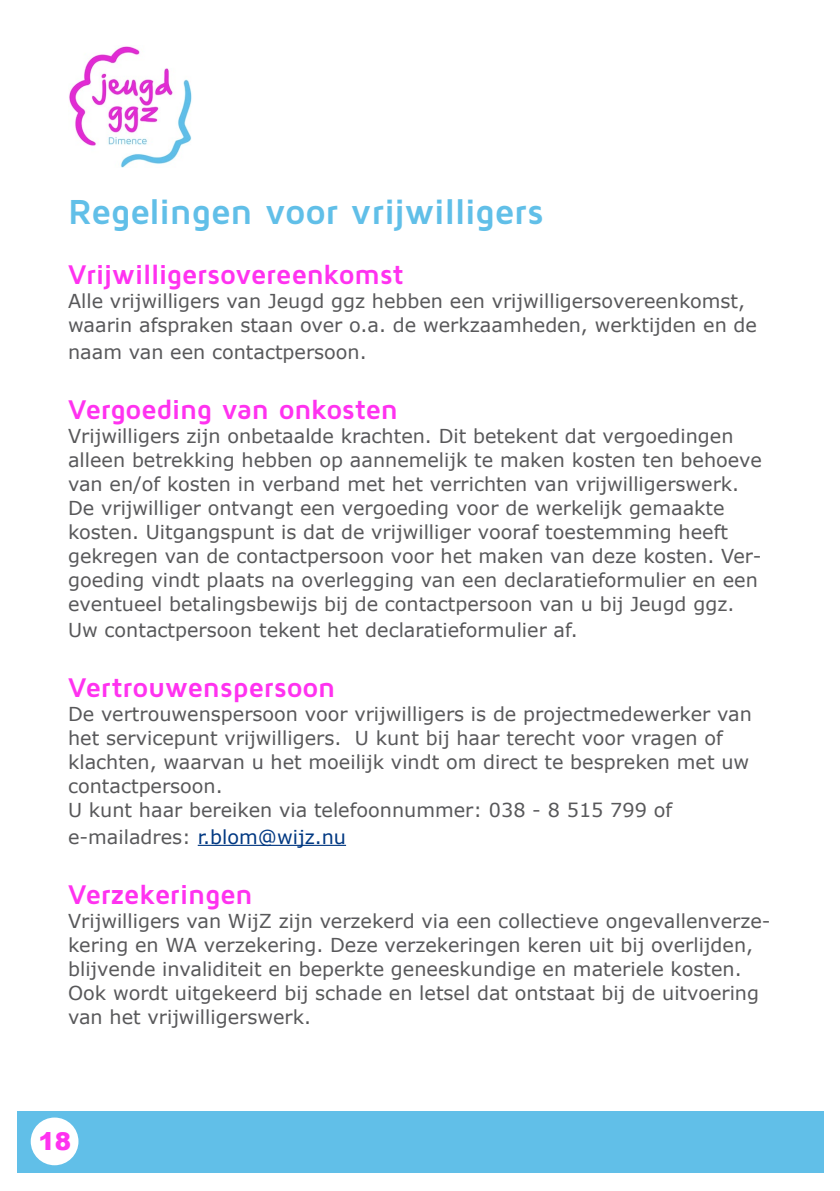
<style>
.page{position:relative;width:840px;height:1191px;background:#fff}
.page>*{position:absolute;margin:0;border:0;box-sizing:border-box;transform-origin:0 0}
.t1{font:700 36px "Maven Pro";letter-spacing:-.015em;color:#61bfe8}
.t2{font:700 28px "Maven Pro";letter-spacing:-.015em;color:#ff32f0}
.t3{font:900 24.4px "Arial";color:#ff32f0}
.t4{font:19.2px/24px "Verdana";color:#58585a}
.t5{font:19.2px "Verdana";color:#003882}
.s1{color:#58585a}
</style>
<div class="page">
<hr style="left:198px;top:844px;width:148px;height:2px;background:#003882">
<div style="left:17px;top:1110px;width:805px;height:62px;background:#61bfe8"></div>
<div style="left:31px;top:1117px;width:47px;height:48px;background:#fff;border-radius:50%"></div>
<img style="left:69px;top:46px;width:123px;height:121px">
<h1 class="t1" style="left:68px;top:189px;width:477px">Regelingen voor vrijwilligers</h1>
<h2 class="t2" style="left:68px;top:257px;width:337px">Vrijwilligersovereenkomst</h2>
<p class="t4" style="left:68px;top:289px;width:690px">Alle vrijwilligers van Jeugd ggz hebben een vrijwilligersovereenkomst, waarin afspraken staan over o.a. de werkzaamheden, werktijden en de</p>
<p class="t4" style="left:68px;top:339px;width:300px">naam van een contactpersoon.</p>
<h2 class="t2" style="left:68px;top:391px;width:331px">Vergoeding van onkosten</h2>
<p class="t4" style="left:68px;top:423px;width:695px">Vrijwilligers zijn onbetaalde krachten. Dit betekent dat vergoedingen alleen betrekking hebben op aannemelijk te maken kosten ten behoeve van en/of kosten in verband met het verrichten van vrijwilligerswerk.<br>De vrijwilliger ontvangt een vergoeding voor de werkelijk gemaakte kosten. Uitgangspunt is dat de vrijwilliger vooraf toestemming heeft gekregen van de contactpersoon voor het maken van deze kosten. Ver&shy;goeding vindt plaats na overlegging van een declaratieformulier en een eventueel betalingsbewijs bij de contactpersoon van u bij Jeugd ggz.</p>
<p class="t4" style="left:68px;top:617px;width:511px">Uw contactpersoon tekent het declaratieformulier af.</p>
<h2 class="t2" style="left:68px;top:670px;width:269px">Vertrouwenspersoon</h2>
<p class="t4" style="left:68px;top:701px;width:685px">De vertrouwenspersoon voor vrijwilligers is de projectmedewerker van het servicepunt vrijwilligers. U kunt bij haar terecht voor vragen of klachten, waarvan u het moeilijk vindt om direct te bespreken met uw contactpersoon.<br>U kunt haar bereiken via telefoonnummer: 038 - 8 515 799 of</p>
<p class="t5" style="left:68px;top:824px;width:279px"><span class="s1">e-mailadres:</span> r.blom@wijz.nu</p>
<h2 class="t2" style="left:68px;top:876px;width:186px">Verzekeringen</h2>
<p class="t4" style="left:68px;top:908px;width:703px">Vrijwilligers van WijZ zijn verzekerd via een collectieve ongevallenverze&shy;kering en WA verzekering. Deze verzekeringen keren uit bij overlijden, blijvende invaliditeit en beperkte geneeskundige en materiele kosten.<br>Ook wordt uitgekeerd bij schade en letsel dat ontstaat bij de uitvoering van het vrijwilligerswerk.</p>
<p class="t3" style="left:38px;top:1124px;width:34px">18</p>
</div>
